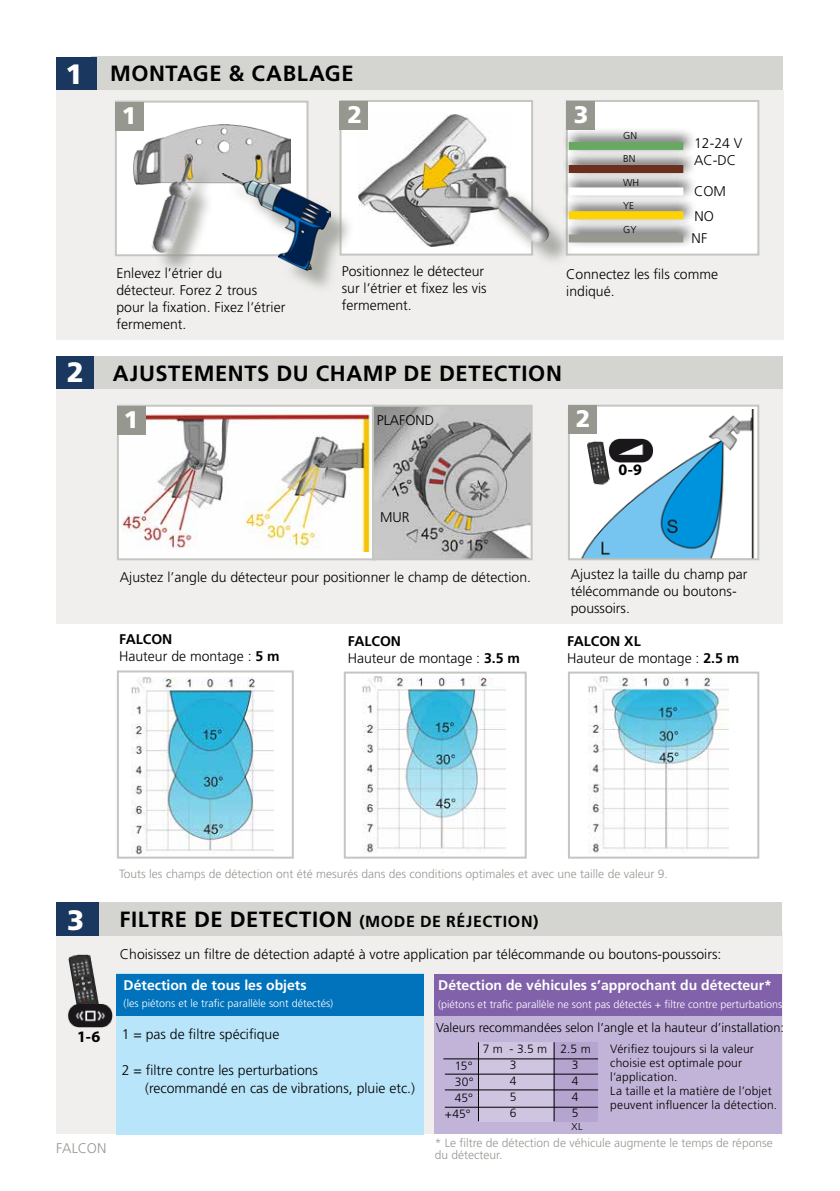
<style>
.page{position:relative;width:840px;height:1191px;background:#fff}
.page>*{position:absolute;margin:0;border:0;box-sizing:border-box;transform-origin:0 0}
.t1{font:900 28px "Frutiger LT Std";color:#fff}
.t2{font:900 24px "Frutiger LT Std";color:#fff}
.t3{font:700 22px "Frutiger LT Std";letter-spacing:.025em;color:#000}
.t4{font:700 16px "Myriad Pro";color:#000}
.t5{font:300 14px/16.8px "Frutiger LT Std";color:#000}
.t6{font:700 14px "Frutiger LT Std";color:#fff}
.t7{font:300 14px "Frutiger LT Std";letter-spacing:-.01em;color:#969890}
.t8{font:300 12.8px "Frutiger LT Std";color:#000}
.t9{font:300 12px/12px "Frutiger LT Std";color:#969890}
.t10{font:300 12px/16px "Frutiger LT Std";letter-spacing:.015em;color:#000}
.t11{font:300 10.8px "Frutiger LT Std";color:#fff}
.t12{font:300 10px "Frutiger LT Std";color:#000}
.s1{font-weight:700}
.s2{font-size:16px}
</style>
<div class="page">
<div style="left:56px;top:931px;width:726px;height:203px;background:#f0efee"></div>
<div style="left:434px;top:974px;width:347px;height:160px;background:#c2b4d8"></div>
<div style="left:554px;top:1042px;width:43px;height:79px;background:#b5a4d0"></div>
<div style="left:56px;top:389px;width:726px;height:235px;background:#f0efee"></div>
<div style="left:56px;top:90px;width:726px;height:250px;background:#f0efee"></div>
<div style="left:91px;top:57px;width:691px;height:33px;background:#d4d4d1"></div>
<div style="left:56px;top:57px;width:40px;height:33px;background:#1a3760"></div>
<div style="left:116px;top:102px;width:191px;height:153px;background:#fff"></div>
<img style="left:134px;top:124px;width:156px;height:50px">
<div style="left:115px;top:101px;width:193px;height:155px;border:2px solid #c4c6c1"></div>
<div style="left:340px;top:101px;width:192px;height:154px;background:#fff"></div>
<img style="left:358px;top:115px;width:149px;height:131px">
<div style="left:339px;top:100px;width:194px;height:156px;border:2px solid #c4c6c1"></div>
<img style="left:132px;top:677px;width:141px;height:178px">
<div style="left:117px;top:670px;width:176px;height:188px;border:2px solid #c4c6c1"></div>
<div style="left:227px;top:178px;width:128px;height:116px;background:#969890;opacity:.75"></div>
<img style="left:222px;top:174px;width:108px;height:96px">
<div style="left:115px;top:102px;width:29px;height:28px;background:#969890"></div>
<div style="left:339px;top:101px;width:29px;height:28px;background:#969890"></div>
<div style="left:565px;top:100px;width:194px;height:156px;background:#fff;border:2px solid #c4c6c1"></div>
<div style="left:565px;top:101px;width:29px;height:28px;background:#969890"></div>
<div style="left:92px;top:356px;width:690px;height:33px;background:#d4d4d1"></div>
<div style="left:56px;top:356px;width:38px;height:33px;background:#1a3760"></div>
<img style="left:362px;top:676px;width:143px;height:177px">
<div style="left:343px;top:671px;width:183px;height:187px;border:2px solid #c4c6c1"></div>
<img style="left:588px;top:676px;width:140px;height:177px">
<div style="left:567px;top:671px;width:191px;height:187px;border:2px solid #c4c6c1"></div>
<div style="left:562px;top:127px;width:135px;height:29px;background:#000;opacity:.75"></div>
<div style="left:568px;top:142px;width:115px;height:8px;background:#68a961"></div>
<div style="left:562px;top:150px;width:135px;height:29px;background:#000;opacity:.75"></div>
<div style="left:568px;top:165px;width:115px;height:8px;background:#6a301d"></div>
<div style="left:562px;top:172px;width:135px;height:30px;background:#000;opacity:.75"></div>
<div style="left:568px;top:187px;width:115px;height:8px;background:#fff"></div>
<div style="left:562px;top:219px;width:135px;height:30px;background:#000;opacity:.75"></div>
<div style="left:568px;top:234px;width:115px;height:8px;background:#969890"></div>
<div style="left:562px;top:196px;width:135px;height:29px;background:#000;opacity:.75"></div>
<div style="left:568px;top:211px;width:115px;height:8px;background:#ffd200"></div>
<div style="left:476px;top:178px;width:97px;height:89px;background:#969890;opacity:.75"></div>
<img style="left:471px;top:167px;width:80px;height:81px">
<div style="left:154px;top:162px;width:61px;height:115px;background:#969890;opacity:.75"></div>
<img style="left:124px;top:157px;width:99px;height:99px">
<div style="left:118px;top:406px;width:256px;height:153px;background:#fff"></div>
<img style="left:122px;top:410px;width:250px;height:141px">
<div style="left:117px;top:405px;width:258px;height:155px;border:2px solid #c4c6c1"></div>
<div style="left:568px;top:406px;width:189px;height:153px;background:#fff"></div>
<img style="left:581px;top:410px;width:174px;height:147px">
<div style="left:567px;top:405px;width:191px;height:155px;border:2px solid #c4c6c1"></div>
<div style="left:117px;top:406px;width:29px;height:28px;background:#969890"></div>
<div style="left:567px;top:405px;width:29px;height:29px;background:#969890"></div>
<img style="left:375px;top:408px;width:154px;height:149px">
<div style="left:372px;top:405px;width:160px;height:155px;border:2px solid #c4c6c1"></div>
<img style="left:586px;top:442px;width:24px;height:42px">
<img style="left:608px;top:438px;width:45px;height:24px">
<div style="left:117px;top:973px;width:306px;height:161px;background:#b8e5fa"></div>
<div style="left:117px;top:973px;width:306px;height:42px;background:#0073bc"></div>
<div style="left:434px;top:974px;width:347px;height:41px;background:#8162aa"></div>
<div style="left:89px;top:902px;width:692px;height:34px;background:#d4d4d1"></div>
<div style="left:56px;top:902px;width:42px;height:34px;background:#1a3760"></div>
<div style="left:478px;top:1042px;width:74px;height:79px;background:#cfc5e1"></div>
<hr style="left:443px;top:1058px;width:154px;height:1px;background:#000">
<hr style="left:477px;top:1042px;width:1px;height:79px;background:#000">
<hr style="left:444px;top:1073px;width:153px;height:1px;background:#000">
<hr style="left:444px;top:1089px;width:153px;height:1px;background:#000">
<hr style="left:444px;top:1106px;width:153px;height:1px;background:#000">
<hr style="left:553px;top:1042px;width:1px;height:79px;background:#000">
<img style="left:68px;top:954px;width:31px;height:49px">
<img style="left:68px;top:1003px;width:44px;height:24px">
<div style="left:691px;top:232px;width:33px;height:16px;background:#fff"></div>
<h1 class="t1" style="left:66px;top:58px;width:19px">1</h1>
<h1 class="t1" style="left:67px;top:355px;width:19px">2</h1>
<h3 class="t3" style="left:110px;top:61px;width:245px">MONTAGE &amp; CABLAGE</h3>
<h2 class="t2" style="left:122px;top:101px;width:16px">1</h2>
<h2 class="t2" style="left:347px;top:100px;width:16px">2</h2>
<h2 class="t2" style="left:573px;top:100px;width:16px">3</h2>
<p class="t12" style="left:622px;top:130px;width:15px">GN</p>
<p class="t12" style="left:622px;top:153px;width:14px">BN</p>
<p class="t12" style="left:622px;top:177px;width:18px">WH</p>
<p class="t12" style="left:622px;top:200px;width:13px">YE</p>
<p class="t12" style="left:622px;top:223px;width:15px">GY</p>
<p class="t5" style="left:693px;top:135px;width:50px">12-24 V<br>AC-DC</p>
<p class="t5" style="left:693px;top:179px;width:33px;line-height:24.4px">COM<br>NO</p>
<p class="t5" style="left:694px;top:229px;width:20px">NC</p>
<p class="t5" style="left:691px;top:229px;width:17px">NF</p>
<p class="t5" style="left:341px;top:263px;width:146px">Positionnez le détecteur sur l’étrier et fixez les vis fermement.</p>
<p class="t5" style="left:116px;top:265px;width:170px">Enlevez l’étrier du<br>détecteur. Forez 2 trous pour la fixation. Fixez l’étrier fermement.</p>
<p class="t5" style="left:566px;top:266px;width:153px">Connectez les fils comme indiqué.</p>
<h3 class="t3" style="left:113px;top:361px;width:450px">AJUSTEMENTS DU CHAMP DE DETECTION</h3>
<h2 class="t2" style="left:124px;top:405px;width:16px">1</h2>
<h2 class="t2" style="left:575px;top:404px;width:16px">2</h2>
<p class="t5" style="left:376px;top:412px;width:59px">PLAFOND</p>
<p class="t5" style="left:380px;top:509px;width:31px">MUR</p>
<p class="t4" style="left:618px;top:459px;width:25px">0-9</p>
<p class="t5" style="left:120px;top:568px;width:412px">Ajustez l’angle du détecteur pour positionner le champ de détection.</p>
<p class="t5" style="left:570px;top:566px;width:178px">Ajustez la taille du champ par télécommande ou boutons&shy;poussoirs.</p>
<p class="t5" style="left:119px;top:631px;width:162px"><span class="s1">FALCON<br></span>Hauteur de montage : <span class="s1">5 m</span></p>
<p class="t5" style="left:347px;top:633px;width:173px"><span class="s1">FALCON<br></span>Hauteur de montage : <span class="s1">3.5 m</span></p>
<p class="t5" style="left:567px;top:633px;width:173px"><span class="s1">FALCON XL<br></span>Hauteur de montage : <span class="s1">2.5 m</span></p>
<h1 class="t1" style="left:67px;top:902px;width:19px">3</h1>
<p class="t4" style="left:77px;top:1026px;width:25px">1-6</p>
<p class="t9" style="left:119px;top:868px;width:549px">Touts les champs de détection ont été mesurés dans des conditions optimales et avec une taille de valeur 9.</p>
<h3 class="t3" style="left:119px;top:906px;width:420px">FILTRE DE DETECTION <span class="s2">(MODE DE RÉJECTION)</span></h3>
<p class="t5" style="left:120px;top:946px;width:602px">Choisissez un filtre de détection adapté à votre application par télécommande ou boutons-poussoirs:</p>
<p class="t6" style="left:124px;top:976px;width:184px">Détection de tous les objets</p>
<p class="t6" style="left:438px;top:977px;width:335px">Détection de véhicules s’approchant du détecteur*</p>
<p class="t11" style="left:124px;top:997px;width:211px">(les piétons et le trafic parallèle sont détectés)</p>
<p class="t11" style="left:438px;top:998px;width:348px">(piétons et trafic parallèle ne sont pas détectés + filtre contre perturbations)</p>
<p class="t8" style="left:436px;top:1020px;width:349px">Valeurs recommandées selon l’angle et la hauteur d’installation:</p>
<p class="t10" style="left:610px;top:1042px;width:168px;line-height:14px">Vérifiez toujours si la valeur choisie est optimale pour l’application.<br>La taille et la matière de l’objet peuvent influencer la détection.</p>
<p class="t5" style="left:122px;top:1025px;width:159px">1 = pas de filtre spécifique</p>
<p class="t5" style="left:145px;top:1060px;width:271px;line-height:18px;text-indent:-23px">2 = filtre contre les perturbations<br>(recommandé en cas de vibrations, pluie etc.)</p>
<p class="t10" style="left:509px;top:1041px;width:82px;text-indent:-27px">7 m - 3.5 m 2.5 m<br>3</p>
<p class="t10" style="left:571px;top:1057px;width:8px">3</p>
<p class="t10" style="left:444px;top:1057px;width:30px;text-align:right">15°<br>30°<br>45° +45°</p>
<p class="t10" style="left:509px;top:1073px;width:8px">4</p>
<p class="t10" style="left:571px;top:1073px;width:8px">4</p>
<p class="t10" style="left:509px;top:1089px;width:8px">5</p>
<p class="t10" style="left:571px;top:1089px;width:8px">4</p>
<p class="t10" style="left:509px;top:1105px;width:8px">6</p>
<p class="t10" style="left:571px;top:1105px;width:8px">5</p>
<p class="t12" style="left:571px;top:1121px;width:12px">XL</p>
<p class="t7" style="left:56px;top:1140px;width:52px">FALCON</p>
<p class="t9" style="left:434px;top:1137px;width:339px">* Le filtre de détection de véhicule augmente le temps de réponse du détecteur.</p>
</div>
